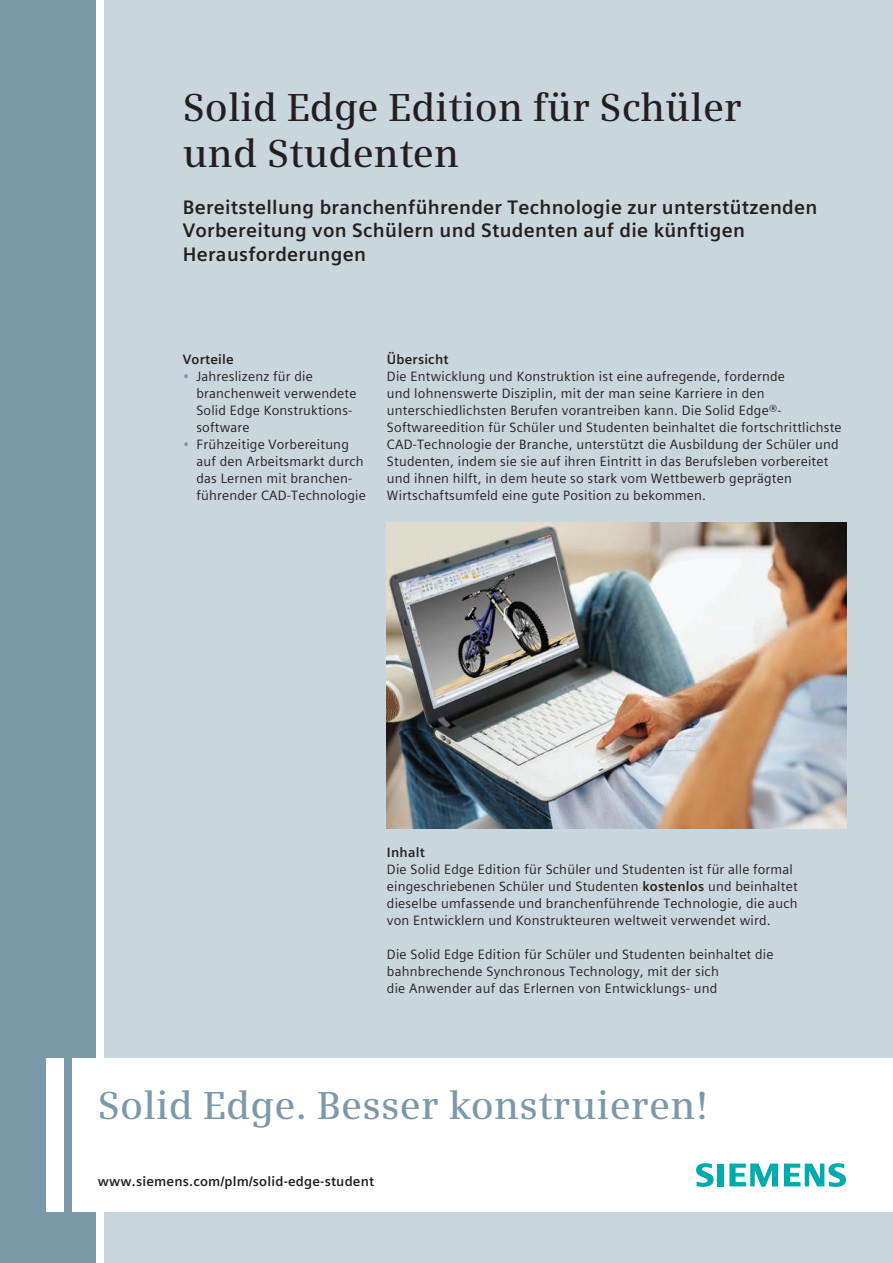
<style>
.page{position:relative;width:893px;height:1263px;background:#fff}
.page>*{position:absolute;margin:0;border:0;box-sizing:border-box;transform-origin:0 0}
.Cover_Headline__26pt{font:600 39px/46.8px "Siemens Serif";color:#231f20}
.PRODUCT_NAME{font:600 39px "Siemens Serif";letter-spacing:.005em;color:#7b99a9}
.Cover_Subhead__13pt{font:700 19.5px/23.4px "Siemens Sans Global";letter-spacing:.015em;color:#231f20}
.Body__Copy__9pt_0_15{font:13.5px/17px "Siemens Sans Global";letter-spacing:.015em;color:#231f20}
.BULLETS_Body_Copy_9p{font:13.5px/17px "Siemens Sans Global";letter-spacing:.015em;color:#231f20}
.Body_Subhead___9pt_0{font:700 13.5px "Siemens Sans Global";letter-spacing:.015em;color:#231f20}
.s1{color:#7b99a9}
.s2{font-family:"Siemens Sans"}
.s3{font-weight:700}
</style>
<div class="page">
<div style="left:0;top:0;width:96px;height:1263px;background:#7b99a9"></div>
<div style="left:104px;top:0;width:789px;height:1263px;background:#c9d6de"></div>
<div style="left:47px;top:1058px;width:17px;height:153px;background:#fff"></div>
<div style="left:72px;top:1058px;width:821px;height:153px;background:#fff"></div>
<svg style="left:696px;top:1163px;width:18px;height:24px"></svg>
<div style="left:717px;top:1163px;width:7px;height:23px;background:#00aaad"></div>
<svg style="left:729px;top:1163px;width:49px;height:23px"></svg>
<svg style="left:784px;top:1163px;width:62px;height:24px"></svg>
<img style="left:387px;top:523px;width:459px;height:306px">
<p class="Cover_Headline__26pt" style="left:183px;top:83px;width:560px">Solid Edge Edition für Schüler und Studenten</p>
<p class="Cover_Subhead__13pt" style="left:183px;top:196px;width:636px">Bereitstellung branchenführender Technologie zur unterstützenden<br>Vorbereitung von Schülern und Studenten auf die künftigen<br>Herausforderungen</p>
<p class="Body_Subhead___9pt_0" style="left:183px;top:348px;width:53px">Vorteile</p>
<p class="BULLETS_Body_Copy_9p" style="left:196px;top:367px;width:162px;text-indent:-13px"><span class="s1">•</span> Jahreslizenz für die branchenweit verwendete<br>Solid Edge Konstruktions&shy;software</p>
<p class="BULLETS_Body_Copy_9p" style="left:196px;top:435px;width:171px;text-indent:-14px"><span class="s1">•</span> Frühzeitige Vorbereitung auf den Arbeitsmarkt durch das Lernen mit branchen&shy;führender CAD-Technologie</p>
<p class="Body_Subhead___9pt_0" style="left:387px;top:348px;width:63px">Übersicht</p>
<p class="Body__Copy__9pt_0_15" style="left:387px;top:367px;width:456px">Die Entwicklung und Konstruktion ist eine aufregende, fordernde<br>und lohnenswerte Disziplin, mit der man seine Karriere in den unterschiedlichsten Berufen vorantreiben kann. Die Solid Edge®- Softwareedition für Schüler und Studenten beinhaltet die fortschrittlichste CAD-Technologie der Branche, unterstützt die Ausbildung der Schüler und Studenten, indem sie sie auf ihren Eintritt in das Berufsleben vorbereitet und ihnen hilft, in dem heute so stark vom Wettbewerb geprägten Wirtschaftsumfeld eine gute Position zu bekommen.</p>
<p class="Body_Subhead___9pt_0" style="left:387px;top:842px;width:39px">Inhalt</p>
<p class="Body__Copy__9pt_0_15" style="left:387px;top:861px;width:412px">Die Solid Edge Edition für Schüler und Studenten ist <span class="s2">für alle formal eingeschriebenen</span> Schüler und Studenten <span class="s3">kostenlos</span> und beinhaltet dieselbe umfassende und branchenführende Technologie, die auch von Entwicklern und Konstrukteuren weltweit verwendet wird.</p>
<p class="Body__Copy__9pt_0_15" style="left:387px;top:946px;width:388px">Die Solid Edge Edition für Schüler und Studenten beinhaltet die bahnbrechende Synchronous Technology, mit der sich<br>die Anwender auf das Erlernen von Entwicklungs- und</p>
<p class="PRODUCT_NAME" style="left:98px;top:1083px;width:612px">Solid Edge. Besser konstruieren!</p>
<p class="Body_Subhead___9pt_0" style="left:98px;top:1171px;width:278px">www.siemens.com/plm/solid-edge-student</p>
</div>
